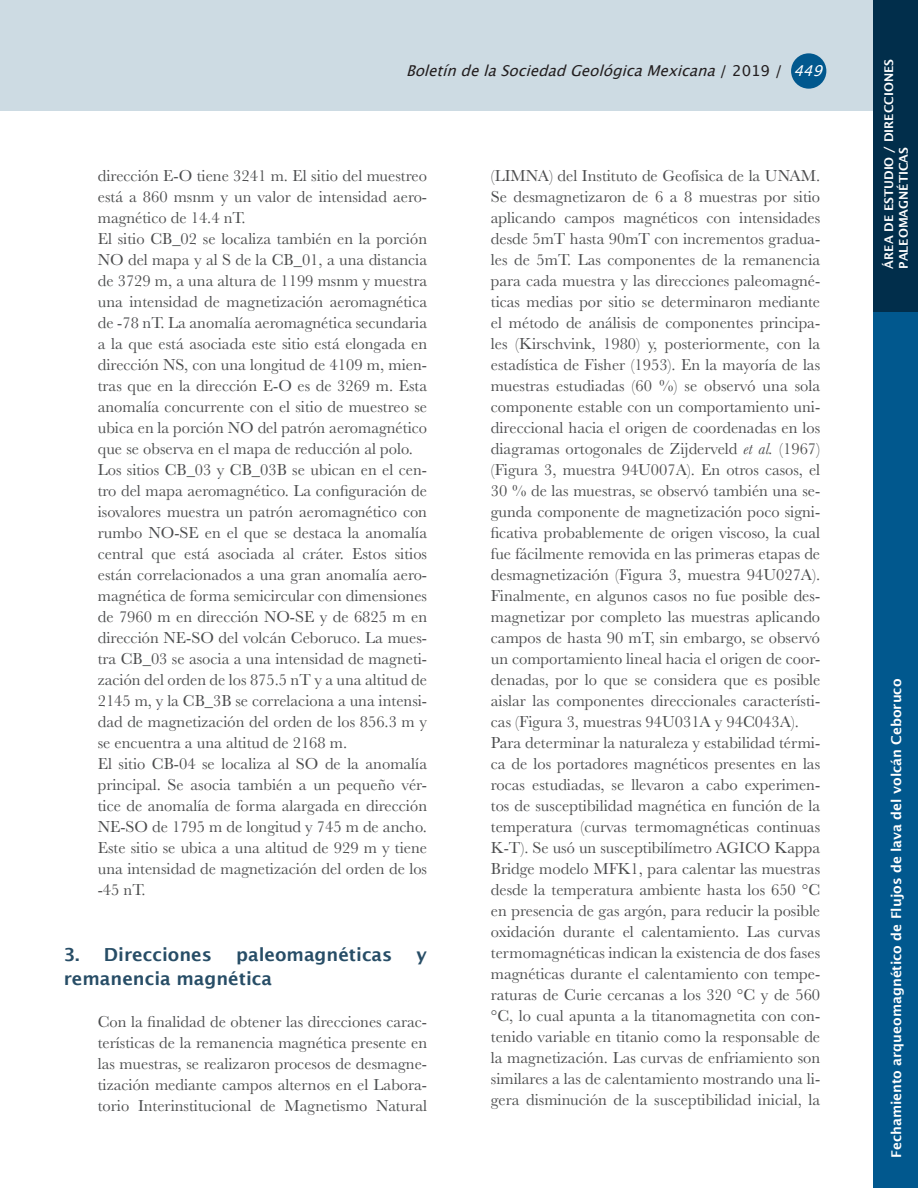
<style>
.page{position:relative;width:918px;height:1188px;background:#fff}
.page>*{position:absolute;margin:0;border:0;box-sizing:border-box;transform-origin:0 0}
.Jerarquía_1{font:600 18px "Lucida Sans";color:#274d66}
.Texto_general{font:16.5px/21px "Baskerville";color:#4b4c4d;text-align:justify}
.t1{font:italic 15px "Lucida Grande";color:#231f20}
.t2{font:600 13.5px "Lucida Sans";color:#fff}
.Sección{font:600 12px/14.4px "Lucida Sans";color:#fff}
.s1{font-style:normal}
.s2{color:#fff}
.s3{font-style:italic}
</style>
<div class="page">
<div style="left:874px;top:311px;width:44px;height:877px;background:#01588e"></div>
<div style="left:0;top:0;width:874px;height:111px;background:#cddbe3"></div>
<div style="left:791px;top:53px;width:35px;height:36px;background:#01588e;border-radius:50%"></div>
<div style="left:874px;top:0;width:44px;height:311px;background:#012e4b"></div>
<p class="t1" style="left:406px;top:62px;width:425px">BoletíndelaSociedadGeológicaMexicana<span class="s1">/ 2 0 1 9 /</span> <span class="s2">449</span></p>
<p class="Sección" style="left:882px;top:269px;width:211px;rotate:-90deg">ÁREA DE ESTUDIO / DIRECCIONES<br>PALEOMAGNÉTICAS</p>
<p class="Texto_general" style="left:98px;top:166px;width:331px">dirección E-O tiene 3241 m. El sitio del muestreo está a 860 msnm y un valor de intensidad aero&shy;magnético de 14.4 nT.</p>
<p class="Texto_general" style="left:98px;top:229px;width:331px">El sitio CB_02 se localiza también en la porción NO del mapa y al S de la CB_01, a una distancia de 3729 m, a una altura de 1199 msnm y muestra una intensidad de magnetización aeromagnética de -78 nT. La anomalía aeromagnética secundaria a la que está asociada este sitio está elongada en dirección NS, con una longitud de 4109 m, mien&shy;tras que en la dirección E-O es de 3269 m. Esta anomalía concurrente con el sitio de muestreo se ubica en la porción NO del patrón aeromagnético que se observa en el mapa de reducción al polo.</p>
<p class="Texto_general" style="left:98px;top:460px;width:331px">Los sitios CB_03 y CB_03B se ubican en el cen&shy;tro del mapa aeromagnético. La configuración de isovalores muestra un patrón aeromagnético con rumbo NO-SE en el que se destaca la anomalía central que está asociada al cráter. Estos sitios están correlacionados a una gran anomalía aero&shy;magnética de forma semicircular con dimensiones de 7960 m en dirección NO-SE y de 6825 m en dirección NE-SO del volcán Ceboruco. La mues&shy;tra CB_03 se asocia a una intensidad de magneti&shy;zación del orden de los 875.5 nT y a una altitud de 2145 m, y la CB_3B se correlaciona a una intensi&shy;dad de magnetización del orden de los 856.3 m y se encuentra a una altitud de 2168 m.</p>
<p class="Texto_general" style="left:98px;top:754px;width:331px">El sitio CB-04 se localiza al SO de la anomalía principal. Se asocia también a un pequeño vér&shy;tice de anomalía de forma alargada en dirección NE-SO de 1795 m de longitud y 745 m de ancho.<br>Este sitio se ubica a una altitud de 929 m y tiene una intensidad de magnetización del orden de los -45 nT.</p>
<p class="Texto_general" style="left:491px;top:166px;width:331px">(LIMNA) del Instituto de Geofísica de la UNAM.<br>Se desmagnetizaron de 6 a 8 muestras por sitio aplicando campos magnéticos con intensidades desde 5mT hasta 90mT con incrementos gradua&shy;les de 5mT. Las componentes de la remanencia para cada muestra y las direcciones paleomagné&shy;ticas medias por sitio se determinaron mediante el método de análisis de componentes principa&shy;les (Kirschvink, 1980) y, posteriormente, con la estadística de Fisher (1953). En la mayoría de las muestras estudiadas (60 %) se observó una sola componente estable con un comportamiento uni&shy;direccional hacia el origen de coordenadas en los diagramas ortogonales de Zijderveld <span class="s3">et al.</span> (1967) (Figura 3, muestra 94U007A). En otros casos, el 30 % de las muestras, se observó también una se&shy;gunda componente de magnetización poco signi&shy;ficativa probablemente de origen viscoso, la cual fue fácilmente removida en las primeras etapas de desmagnetización (Figura 3, muestra 94U027A).<br>Finalmente, en algunos casos no fue posible des&shy;magnetizar por completo las muestras aplicando campos de hasta 90 mT, sin embargo, se observó un comportamiento lineal hacia el origen de coor&shy;denadas, por lo que se considera que es posible aislar las componentes direccionales característi&shy;cas (Figura 3, muestras 94U031A y 94C043A).</p>
<p class="Texto_general" style="left:491px;top:733px;width:331px">Para determinar la naturaleza y estabilidad térmi&shy;ca de los portadores magnéticos presentes en las rocas estudiadas, se llevaron a cabo experimen&shy;tos de susceptibilidad magnética en función de la temperatura (curvas termomagnéticas continuas K-T). Se usó un susceptibilímetro AGICO Kappa Bridge modelo MFK1, para calentar las muestras desde la temperatura ambiente hasta los 650 °C en presencia de gas argón, para reducir la posible oxidación durante el calentamiento. Las curvas termomagnéticas indican la existencia de dos fases magnéticas durante el calentamiento con tempe&shy;raturas de Curie cercanas a los 320 °C y de 560 °C, lo cual apunta a la titanomagnetita con con&shy;tenido variable en titanio como la responsable de la magnetización. Las curvas de enfriamiento son similares a las de calentamiento mostrando una li&shy;gera disminución de la susceptibilidad inicial, la</p>
<p class="t2" style="left:889px;top:1158px;width:481px;rotate:-90deg">Fechamiento arqueomagnético de Flujos de lava del volcán Ceboruco</p>
<p class="Jerarquía_1" style="left:64px;top:944px;width:150px">3. Direcciones</p>
<p class="Jerarquía_1" style="left:236px;top:944px;width:158px">paleomagnéticas</p>
<p class="Jerarquía_1" style="left:417px;top:944px;width:12px">y</p>
<p class="Jerarquía_1" style="left:64px;top:968px;width:210px">remanencia magnética</p>
<p class="Texto_general" style="left:98px;top:1012px;width:331px">Con la finalidad de obtener las direcciones carac&shy;terísticas de la remanencia magnética presente en las muestras, se realizaron procesos de desmagne&shy;tización mediante campos alternos en el Labora&shy;torio Interinstitucional de Magnetismo Natural</p>
</div>
